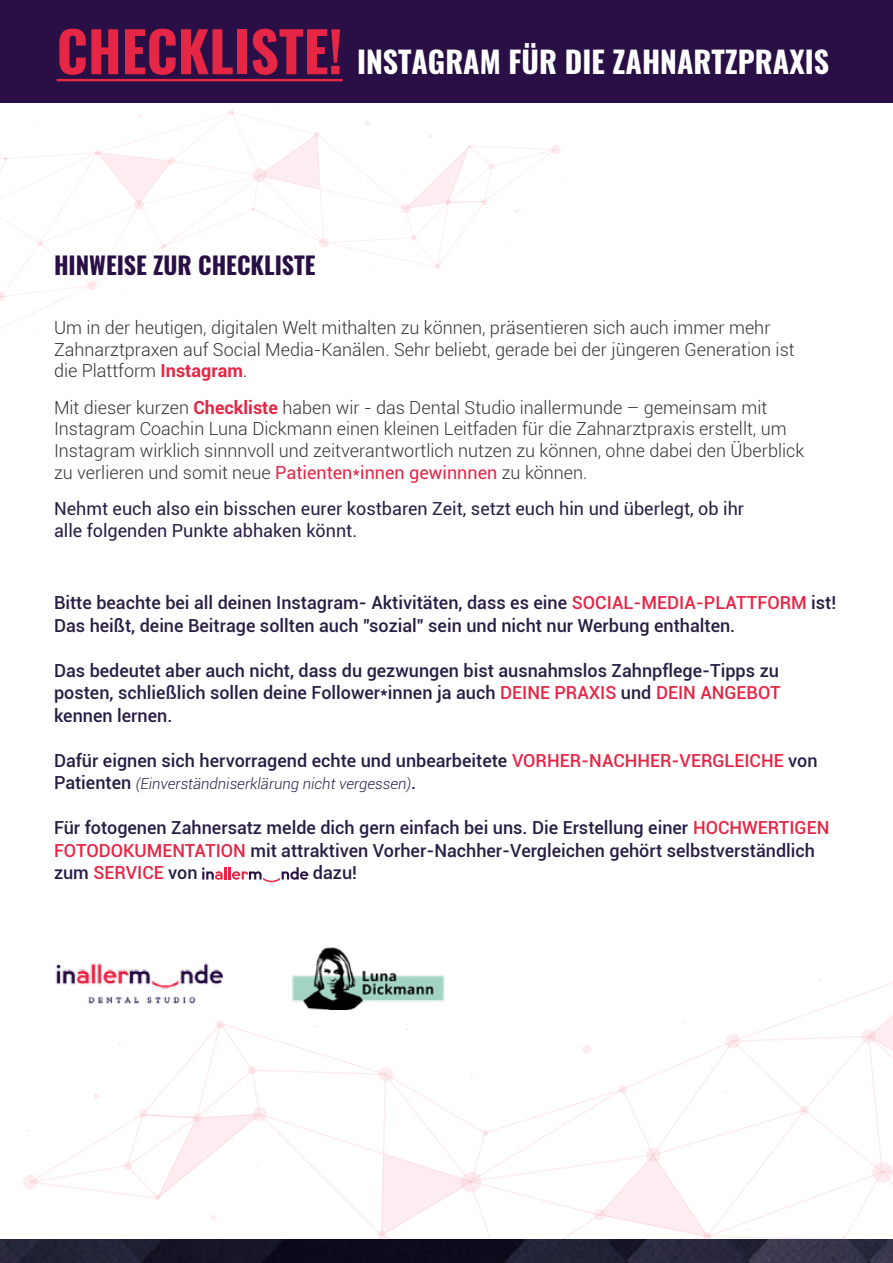
<style>
.page{position:relative;width:893px;height:1263px;background:#fff}
.page>*{position:absolute;margin:0;border:0;box-sizing:border-box;transform-origin:0 0}
.t1{font:700 30px "Oswald";color:#fff}
.t2{font:700 24px "Oswald";color:#290f45}
.t3{font:500 18px/22.5px "Roboto";color:#281d44}
.t4{font:300 18px/21.6px "Roboto";color:#333}
.t5{font:18px/21.6px "Roboto";color:#281d44}
.t6{font:italic 300 15px "Roboto";color:#281d44}
.s1{font-size:55.5px;color:#e62645}
.s2{font-weight:700;color:#e62645}
.s3{font-weight:400;color:#e62645}
.s4{color:#e62645}
.s5{font-weight:500;font-style:normal;font-size:18px}
</style>
<div class="page">
<svg style="left:22px;top:979px;width:871px;height:261px"></svg>
<img style="left:0;top:1240px;width:893px;height:23px">
<svg style="left:0;top:102px;width:562px;height:230px"></svg>
<div style="left:0;top:0;width:893px;height:102px;background:#290f45"></div>
<hr style="left:57px;top:79px;width:286px;height:2px;background:#e62645">
<svg style="left:202px;top:867px;width:106px;height:15px"></svg>
<div style="left:49px;top:938px;width:405px;height:72px;background:#fff"></div>
<img style="left:292px;top:947px;width:152px;height:63px">
<img style="left:55px;top:963px;width:169px;height:41px">
<h1 class="t1" style="left:57px;top:41px;width:774px"><span class="s1">CHECKLISTE!</span> INSTAGRAM FÜR DIE ZAHNARTZPRAXIS</h1>
<h2 class="t2" style="left:54px;top:249px;width:263px">HINWEISE ZUR CHECKLISTE</h2>
<p class="t4" style="left:54px;top:316px;width:742px">Um in der heutigen, digitalen Welt mithalten zu können, präsentieren sich auch immer mehr<br>Zahnarztpraxen auf Social Media-Kanälen. Sehr beliebt, gerade bei der jüngeren Generation ist die Plattform <span class="s2">Instagram</span>.</p>
<p class="t4" style="left:54px;top:396px;width:752px">Mit dieser kurzen <span class="s2">Checkliste</span> haben wir - das Dental Studio inallermunde – gemeinsam mit Instagram Coachin Luna Dickmann einen kleinen Leitfaden für die Zahnarztpraxis erstellt, um Instagram wirklich sinnnvoll und zeitverantwortlich nutzen zu können, ohne dabei den Überblick zu verlieren und somit neue <span class="s3">Patienten*innen gewinnnen</span> zu können.</p>
<p class="t5" style="left:54px;top:497px;width:692px">Nehmt euch also ein bisschen eurer kostbaren Zeit, setzt euch hin und überlegt, ob ihr alle folgenden Punkte abhaken könnt.</p>
<p class="t3" style="left:54px;top:591px;width:784px">Bitte beachte bei all deinen Instagram- Aktivitäten, dass es eine <span class="s4">SOCIAL-MEDIA-PLATTFORM</span> ist!<br>Das heißt, deine Beitrage sollten auch "sozial" sein und nicht nur Werbung enthalten.</p>
<p class="t3" style="left:54px;top:658px;width:728px;text-align:justify">Das bedeutet aber auch nicht, dass du gezwungen bist ausnahmslos Zahnpflege-Tipps zu posten, schließlich sollen deine Follower*innen ja auch <span class="s4">DEINE PRAXIS</span> und <span class="s4">DEIN ANGEBOT </span>kennen lernen.</p>
<p class="t3" style="left:54px;top:748px;width:765px">Dafür eignen sich hervorragend echte und unbearbeitete <span class="s4">VORHER-NACHHER-VERGLEICHE</span> von</p>
<p class="t6" style="left:54px;top:773px;width:364px"><span class="s5">Patienten</span> (Einverständniserklärung nicht vergessen)<span class="s5">.</span></p>
<p class="t3" style="left:54px;top:816px;width:777px">Für fotogenen Zahnersatz melde dich gern einfach bei uns. Die Erstellung einer <span class="s4">HOCHWERTIGEN<br>FOTODOKUMENTATION</span> mit attraktiven Vorher-Nachher-Vergleichen gehört selbstverständlich zum <span class="s4">SERVICE</span> von</p>
<p class="t3" style="left:313px;top:861px;width:46px">dazu!</p>
</div>
